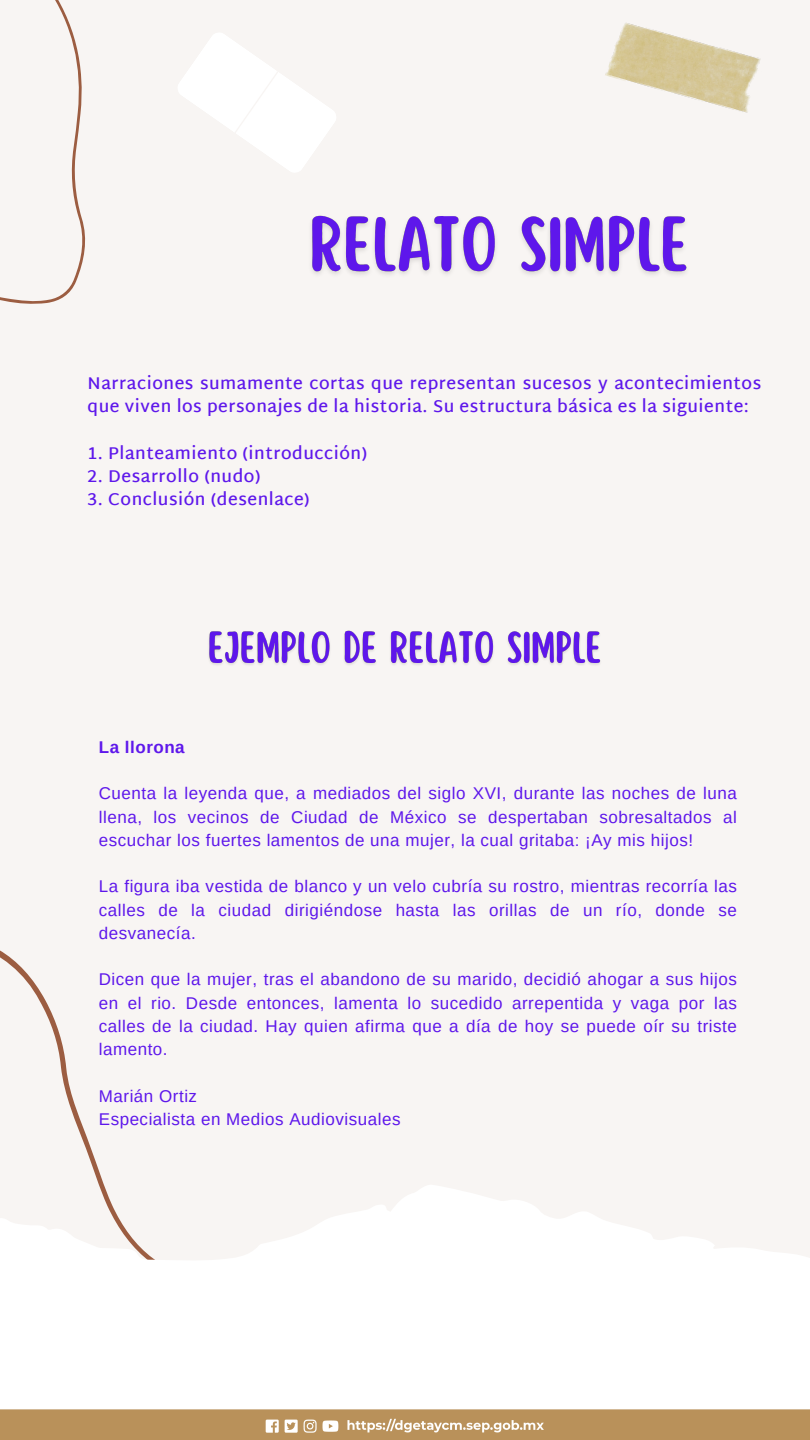
<style>
.page{position:relative;width:810px;height:1440px;background:#f8f5f3}
.page>*{position:absolute;margin:0;border:0;box-sizing:border-box;transform-origin:0 0}
.t1{font:17px/23.2px "Arimo";letter-spacing:.03em;color:#5e17eb;text-align:justify}
.t2{font:600 17px/23.2px "Martel Sans";letter-spacing:.03em;color:#5e17eb}
.t3{font:700 17px "Arimo";letter-spacing:.03em;color:#5e17eb}
</style>
<div class="page">
<svg style="left:0;top:950px;width:104px;height:234px"></svg>
<svg style="left:0;top:1184px;width:810px;height:226px;fill:#fff"></svg>
<svg style="left:0;top:0;width:86px;height:304px"></svg>
<img style="left:605px;top:23px;width:156px;height:90px">
<svg style="left:178px;top:33px;width:158px;height:139px"></svg>
<img style="left:311px;top:215px;width:376px;height:60px">
<img style="left:0;top:1410px;width:810px;height:30px">
<img style="left:209px;top:630px;width:392px;height:35px">
<p class="t2" style="left:88px;top:371px;width:675px">Narraciones sumamente cortas que representan sucesos y acontecimientos que viven los personajes de la historia. Su estructura básica es la siguiente:</p>
<p class="t2" style="left:88px;top:441px;width:281px">1. Planteamiento (introducción)</p>
<p class="t2" style="left:88px;top:464px;width:174px">2. Desarrollo (nudo)</p>
<p class="t2" style="left:88px;top:488px;width:224px">3. Conclusión (desenlace)</p>
<h3 class="t3" style="left:99px;top:737px;width:87px">La llorona</h3>
<h3 class="t1" style="left:99px;top:782px;width:640px">Cuenta la leyenda que, a mediados del siglo XVI, durante las noches de luna llena, los vecinos de Ciudad de México se despertaban sobresaltados al escuchar los fuertes lamentos de una mujer, la cual gritaba: ¡Ay mis hijos!</h3>
<h3 class="t1" style="left:99px;top:875px;width:640px">La figura iba vestida de blanco y un velo cubría su rostro, mientras recorría las calles de la ciudad dirigiéndose hasta las orillas de un río, donde se desvanecía.</h3>
<p class="t1" style="left:99px;top:968px;width:640px">Dicen que la mujer, tras el abandono de su marido, decidió ahogar a sus hijos en el rio. Desde entonces, lamenta lo sucedido arrepentida y vaga por las calles de la ciudad. Hay quien afirma que a día de hoy se puede oír su triste lamento.</p>
<p class="t1" style="left:99px;top:1084px;width:100px">Marián Ortiz</p>
<p class="t1" style="left:99px;top:1107px;width:303px">Especialista en Medios Audiovisuales</p>
</div>
